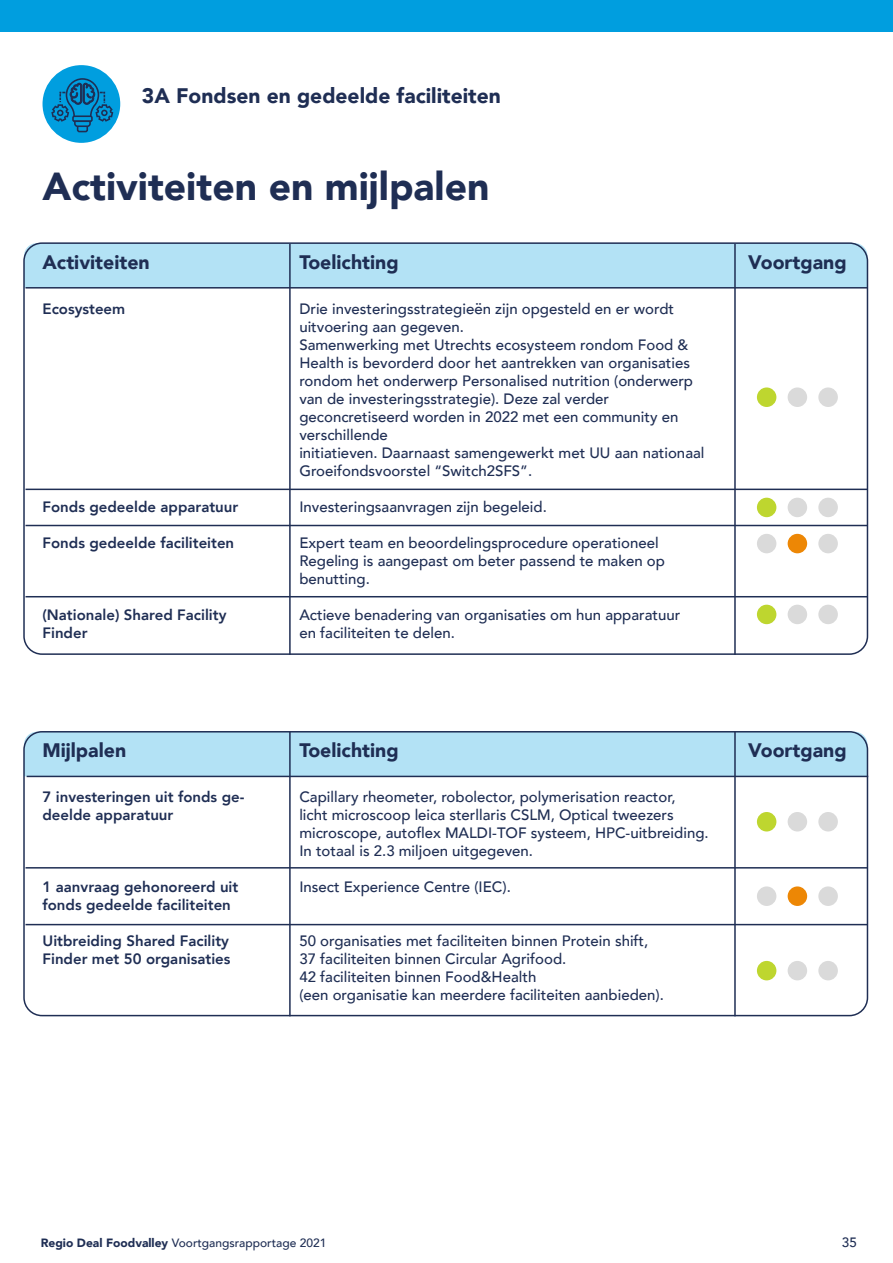
<style>
.page{position:relative;width:893px;height:1263px;background:#fff}
.page>*{position:absolute;margin:0;border:0;box-sizing:border-box;transform-origin:0 0}
.t1{font:900 39px "Avenir";color:#1f2e54}
.t2{font:900 21px "Avenir";color:#1f2e54}
.BASELINE{font:900 19.5px "Avenir";color:#1f2e54}
.BASELINE-2{font:500 15px/18px "Avenir";color:#1f2e54}
.BASELINE-3{font:800 15px/18px "Avenir";color:#1f2e54}
.t3{font:500 13.5px "Avenir";color:#1f2e54}
.t4{font:500 12px "Avenir";color:#1f2e54}
.s1{font-weight:900}
</style>
<div class="page">
<div style="left:24px;top:243px;width:843px;height:44px;background:#b3e2f5"></div>
<div style="left:24px;top:732px;width:843px;height:44px;background:#b3e2f5"></div>
<div style="left:0;top:0;width:893px;height:32px;background:#009edf"></div>
<div style="left:43px;top:65px;width:77px;height:78px;background:#009edf;border-radius:50%"></div>
<svg style="left:51px;top:77px;width:62px;height:56px"></svg>
<div style="left:757px;top:387px;width:19px;height:20px;background:#bed62f;border-radius:50%"></div>
<div style="left:788px;top:387px;width:19px;height:20px;background:#dadada;border-radius:50%"></div>
<div style="left:818px;top:387px;width:20px;height:20px;background:#dadada;border-radius:50%"></div>
<div style="left:757px;top:812px;width:19px;height:19px;background:#bed62f;border-radius:50%"></div>
<div style="left:788px;top:812px;width:19px;height:19px;background:#dadada;border-radius:50%"></div>
<div style="left:818px;top:812px;width:20px;height:19px;background:#dadada;border-radius:50%"></div>
<div style="left:757px;top:605px;width:19px;height:19px;background:#bed62f;border-radius:50%"></div>
<div style="left:788px;top:605px;width:19px;height:19px;background:#dadada;border-radius:50%"></div>
<div style="left:818px;top:605px;width:20px;height:19px;background:#dadada;border-radius:50%"></div>
<div style="left:757px;top:961px;width:19px;height:19px;background:#bed62f;border-radius:50%"></div>
<div style="left:788px;top:961px;width:19px;height:19px;background:#dadada;border-radius:50%"></div>
<div style="left:818px;top:961px;width:20px;height:19px;background:#dadada;border-radius:50%"></div>
<div style="left:757px;top:498px;width:19px;height:19px;background:#bed62f;border-radius:50%"></div>
<div style="left:788px;top:498px;width:19px;height:19px;background:#dadada;border-radius:50%"></div>
<div style="left:818px;top:498px;width:20px;height:19px;background:#dadada;border-radius:50%"></div>
<div style="left:757px;top:534px;width:19px;height:19px;background:#dadada;border-radius:50%"></div>
<div style="left:788px;top:534px;width:19px;height:19px;background:#ed8705;border-radius:50%"></div>
<div style="left:818px;top:534px;width:20px;height:19px;background:#dadada;border-radius:50%"></div>
<div style="left:757px;top:886px;width:19px;height:20px;background:#dadada;border-radius:50%"></div>
<div style="left:788px;top:886px;width:19px;height:20px;background:#ed8705;border-radius:50%"></div>
<div style="left:818px;top:886px;width:20px;height:20px;background:#dadada;border-radius:50%"></div>
<div style="left:23px;top:242px;width:845px;height:413px;border:2px solid #1f2e54;border-radius:18px"></div>
<div style="left:23px;top:731px;width:845px;height:285px;border:2px solid #1f2e54;border-radius:18px"></div>
<hr style="left:734px;top:244px;width:2px;height:411px;background:#1f2e54">
<hr style="left:734px;top:732px;width:2px;height:284px;background:#1f2e54">
<hr style="left:289px;top:244px;width:2px;height:411px;background:#1f2e54">
<hr style="left:289px;top:732px;width:2px;height:284px;background:#1f2e54">
<hr style="left:26px;top:596px;width:841px;height:1px;background:#1f2e54">
<hr style="left:26px;top:525px;width:841px;height:1px;background:#1f2e54">
<hr style="left:26px;top:924px;width:841px;height:1px;background:#1f2e54">
<hr style="left:26px;top:489px;width:841px;height:1px;background:#1f2e54">
<hr style="left:26px;top:287px;width:841px;height:2px;background:#1f2e54">
<hr style="left:26px;top:867px;width:841px;height:1px;background:#1f2e54">
<hr style="left:27px;top:776px;width:841px;height:1px;background:#1f2e54">
<p class="t2" style="left:142px;top:77px;width:360px">3A Fondsen en gedeelde faciliteiten</p>
<p class="t1" style="left:43px;top:153px;width:448px">Activiteiten en mijlpalen</p>
<p class="BASELINE" style="left:43px;top:245px;width:109px">Activiteiten</p>
<p class="BASELINE-3" style="left:43px;top:300px;width:84px">Ecosysteem</p>
<p class="BASELINE-3" style="left:43px;top:498px;width:197px">Fonds gedeelde apparatuur</p>
<p class="BASELINE-3" style="left:43px;top:534px;width:193px">Fonds gedeelde faciliteiten</p>
<p class="BASELINE-3" style="left:43px;top:606px;width:185px">(Nationale) Shared Facility<br>Finder</p>
<p class="BASELINE" style="left:299px;top:245px;width:101px">Toelichting</p>
<p class="BASELINE-2" style="left:299px;top:299px;width:376px">Drie investeringsstrategieën zijn opgesteld en er wordt uitvoering aan gegeven.</p>
<p class="BASELINE-2" style="left:299px;top:335px;width:391px">Samenwerking met Utrechts ecosysteem rondom Food &amp;</p>
<p class="BASELINE-2" style="left:299px;top:353px;width:407px">Health is bevorderd door het aantrekken van organisaties rondom het onderwerp Personalised nutrition (onderwerp van de investeringsstrategie). Deze zal verder geconcretiseerd worden in 2022 met een community en verschillende<br>initiatieven. Daarnaast samengewerkt met UU aan nationaal Groeifondsvoorstel “Switch2SFS”.</p>
<p class="BASELINE-2" style="left:299px;top:497px;width:249px">Investeringsaanvragen zijn begeleid.</p>
<p class="BASELINE-2" style="left:299px;top:533px;width:361px">Expert team en beoordelingsprocedure operationeel</p>
<p class="BASELINE-2" style="left:299px;top:551px;width:367px">Regeling is aangepast om beter passend te maken op benutting.</p>
<p class="BASELINE-2" style="left:299px;top:605px;width:382px">Actieve benadering van organisaties om hun apparatuur en faciliteiten te delen.</p>
<p class="BASELINE" style="left:748px;top:245px;width:100px">Voortgang</p>
<p class="BASELINE" style="left:43px;top:734px;width:85px">Mijlpalen</p>
<p class="BASELINE-3" style="left:43px;top:788px;width:203px">7 investeringen uit fonds ge&shy;deelde apparatuur</p>
<p class="BASELINE-3" style="left:43px;top:878px;width:197px">1 aanvraag gehonoreerd uit fonds gedeelde faciliteiten</p>
<p class="BASELINE-3" style="left:43px;top:932px;width:190px">Uitbreiding Shared Facility<br>Finder met 50 organisaties</p>
<p class="BASELINE" style="left:299px;top:734px;width:101px">Toelichting</p>
<p class="BASELINE-2" style="left:299px;top:787px;width:411px">Capillary rheometer, robolector, polymerisation reactor,<br>licht microscoop leica sterllaris CSLM, Optical tweezers microscope, autoflex MALDI-TOF systeem, HPC-uitbreiding.<br>In totaal is 2.3 miljoen uitgegeven.</p>
<p class="BASELINE-2" style="left:299px;top:877px;width:213px">Insect Experience Centre (IEC).</p>
<p class="BASELINE-2" style="left:299px;top:931px;width:350px">50 organisaties met faciliteiten binnen Protein shift,<br>37 faciliteiten binnen Circular Agrifood.</p>
<p class="BASELINE-2" style="left:299px;top:967px;width:366px">42 faciliteiten binnen Food&amp;Health<br>(een organisatie kan meerdere faciliteiten aanbieden).</p>
<p class="BASELINE" style="left:748px;top:734px;width:100px">Voortgang</p>
<p class="t4" style="left:41px;top:1233px;width:287px"><span class="s1">Regio Deal Foodvalley</span> Voortgangsrapportage 2021</p>
<p class="t3" style="left:842px;top:1231px;width:17px">35</p>
</div>
